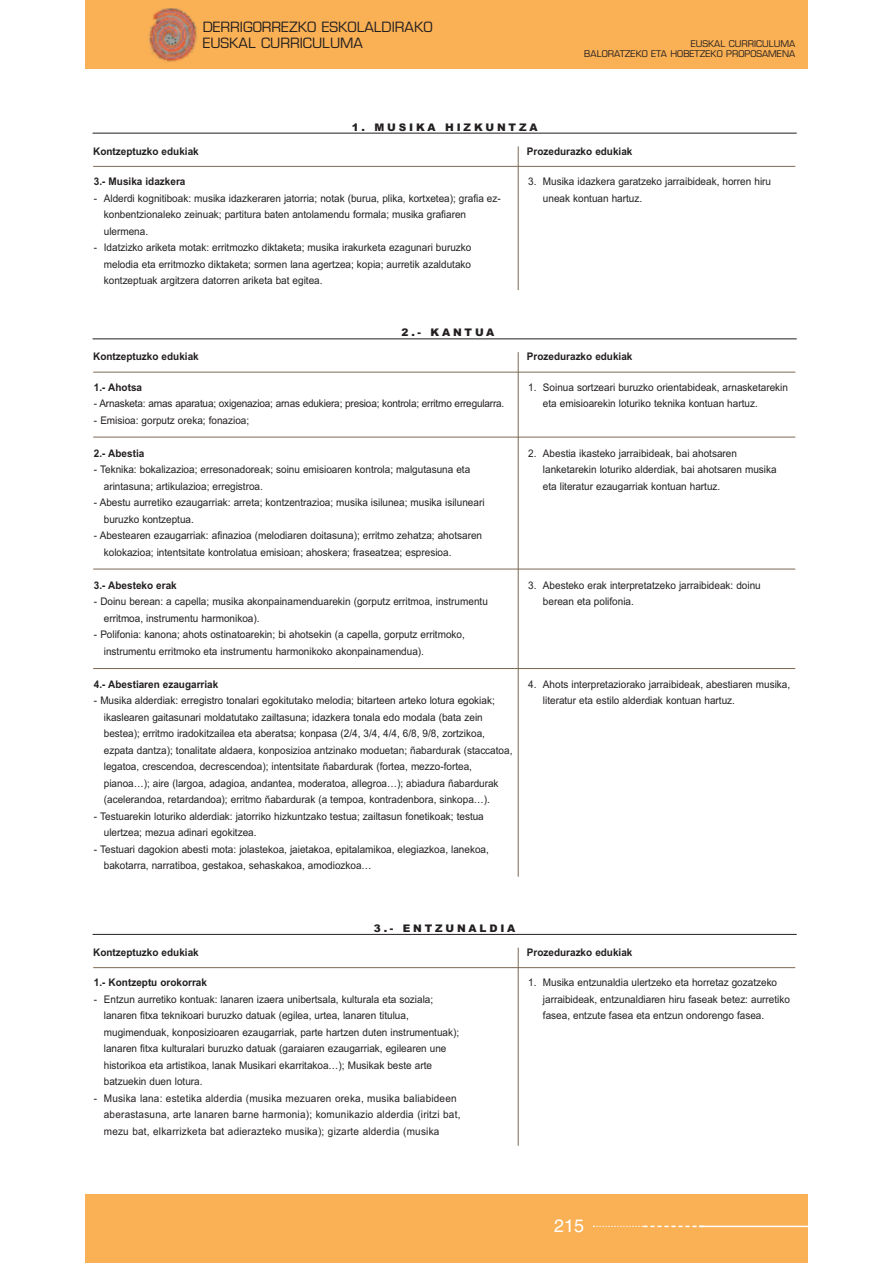
<style>
.page{position:relative;width:893px;height:1263px;background:#fff}
.page>*{position:absolute;margin:0;border:0;box-sizing:border-box;transform-origin:0 0}
.t1{font:18px "Helvetica";color:#fff}
.t2{font:13.8px/16.6px "Eurostile";color:#231f20}
.t3{font:10.5px/16.5px "Arial MS";color:#231f20;scale:.95 1}
.t4{font:10.5px "Arial Bold MS";color:#231f20;scale:.95 1}
.t5{font:10.5px/16.5px "Arial MS";letter-spacing:.02em;color:#231f20;scale:.95 1}
.t6{font:900 10.5px "Arial";letter-spacing:.265em;color:#231f20}
.t7{font:9px/10.8px "Eurostile";color:#231f20;text-align:right}
</style>
<div class="page">
<div style="left:85px;top:0;width:723px;height:68px;background:#fab054"></div>
<div style="left:85px;top:1194px;width:723px;height:69px;background:#fab054"></div>
<img style="left:148px;top:8px;width:50px;height:54px">
<svg style="left:593px;top:1226px;width:106px;height:1px"></svg>
<hr style="left:699px;top:1226px;width:109px;height:1px;background:#fff">
<hr style="left:93px;top:166px;width:702px;height:1px;background:#7c6954">
<hr style="left:518px;top:146px;width:1px;height:144px;background:#7c6954">
<hr style="left:93px;top:133px;width:704px;height:1px;background:#231f20">
<hr style="left:93px;top:372px;width:702px;height:1px;background:#7c6954">
<hr style="left:93px;top:437px;width:702px;height:1px;background:#7c6954">
<hr style="left:93px;top:569px;width:702px;height:1px;background:#7c6954">
<hr style="left:93px;top:668px;width:702px;height:1px;background:#7c6954">
<hr style="left:518px;top:352px;width:1px;height:525px;background:#7c6954">
<hr style="left:93px;top:338px;width:704px;height:1px;background:#231f20">
<hr style="left:93px;top:967px;width:702px;height:1px;background:#7c6954">
<hr style="left:518px;top:948px;width:1px;height:198px;background:#7c6954">
<hr style="left:93px;top:934px;width:704px;height:1px;background:#231f20">
<h2 class="t2" style="left:203px;top:20px;width:232px">DERRIGORREZKO ESKOLALDIRAKO<br>EUSKAL CURRICULUMA</h2>
<p class="t6" style="left:352px;top:121px;width:187px">1. MUSIKA HIZKUNTZA</p>
<p class="t7" style="left:584px;top:39px;width:212px">EUSKAL CURRICULUMA<br>BALORATZEKO ETA HOBETZEKO PROPOSAMENA</p>
<p class="t4" style="left:93px;top:145px;width:113px">Kontzeptuzko edukiak</p>
<p class="t4" style="left:527px;top:145px;width:113px">Prozedurazko edukiak</p>
<p class="t3" style="left:543px;top:173px;width:242px;text-indent:-15px">3. Musika idazkera garatzeko jarraibideak, horren hiru uneak kontuan hartuz.</p>
<p class="t4" style="left:94px;top:175px;width:98px">3.- Musika idazkera</p>
<p class="t3" style="left:104px;top:190px;width:419px;text-indent:-10px">- Alderdi kognitiboak: musika idazkeraren jatorria; notak (burua, plika, kortxetea); grafia ez&shy;konbentzionaleko zeinuak; partitura baten antolamendu formala; musika grafiaren ulermena.</p>
<p class="t3" style="left:104px;top:239px;width:388px;text-align:justify;text-indent:-10px">- Idatzizko ariketa motak: erritmozko diktaketa; musika irakurketa ezagunari buruzko melodia eta erritmozko diktaketa; sormen lana agertzea; kopia; aurretik azaldutako kontzeptuak argitzera datorren ariketa bat egitea.</p>
<p class="t6" style="left:401px;top:326px;width:94px">2.- KANTUA</p>
<p class="t4" style="left:93px;top:351px;width:113px">Kontzeptuzko edukiak</p>
<p class="t4" style="left:527px;top:351px;width:113px">Prozedurazko edukiak</p>
<p class="t4" style="left:94px;top:381px;width:52px">1.- Ahotsa</p>
<p class="t3" style="left:94px;top:395px;width:433px">- Arnasketa: arnas aparatua; oxigenazioa; arnas edukiera; presioa; kontrola; erritmo erregularra.</p>
<p class="t3" style="left:94px;top:412px;width:165px">- Emisioa: gorputz oreka; fonazioa;</p>
<p class="t4" style="left:94px;top:447px;width:55px">2.- Abestia</p>
<p class="t3" style="left:104px;top:461px;width:387px;text-indent:-10px">- Teknika: bokalizazioa; erresonadoreak; soinu emisioaren kontrola; malgutasuna eta arintasuna; artikulazioa; erregistroa.</p>
<p class="t3" style="left:104px;top:494px;width:402px;text-indent:-10px">- Abestu aurretiko ezaugarriak: arreta; kontzentrazioa; musika isilunea; musika isiluneari buruzko kontzeptua.</p>
<p class="t3" style="left:104px;top:527px;width:400px;text-indent:-10px">- Abestearen ezaugarriak: afinazioa (melodiaren doitasuna); erritmo zehatza; ahotsaren kolokazioa; intentsitate kontrolatua emisioan; ahoskera; fraseatzea; espresioa.</p>
<p class="t4" style="left:94px;top:579px;width:89px">3.- Abesteko erak</p>
<p class="t3" style="left:104px;top:593px;width:406px;text-indent:-10px">- Doinu berean: a capella; musika akonpainamenduarekin (gorputz erritmoa, instrumentu erritmoa, instrumentu harmonikoa).</p>
<p class="t3" style="left:104px;top:626px;width:382px;text-indent:-10px">- Polifonia: kanona; ahots ostinatoarekin; bi ahotsekin (a capella, gorputz erritmoko, instrumentu erritmoko eta instrumentu harmonikoko akonpainamendua).</p>
<p class="t4" style="left:94px;top:678px;width:132px">4.- Abestiaren ezaugarriak</p>
<p class="t3" style="left:104px;top:692px;width:432px;text-indent:-10px">- Musika alderdiak: erregistro tonalari egokitutako melodia; bitarteen arteko lotura egokiak; ikaslearen gaitasunari moldatutako zailtasuna; idazkera tonala edo modala (bata zein bestea); erritmo iradokitzailea eta aberatsa; konpasa (2/4, 3/4, 4/4, 6/8, 9/8, zortzikoa, ezpata dantza); tonalitate aldaera, konposizioa antzinako moduetan; ñabardurak (staccatoa, legatoa, crescendoa, decrescendoa); intentsitate ñabardurak (fortea, mezzo-fortea, pianoa…); aire (largoa, adagioa, andantea, moderatoa, allegroa…); abiadura ñabardurak (acelerandoa, retardandoa); erritmo ñabardurak (a tempoa, kontradenbora, sinkopa…).</p>
<p class="t3" style="left:104px;top:808px;width:402px;text-indent:-10px">- Testuarekin loturiko alderdiak: jatorriko hizkuntzako testua; zailtasun fonetikoak; testua ulertzea; mezua adinari egokitzea.</p>
<p class="t3" style="left:104px;top:841px;width:407px;text-indent:-10px">- Testuari dagokion abesti mota: jolastekoa, jaietakoa, epitalamikoa, elegiazkoa, lanekoa, bakotarra, narratiboa, gestakoa, sehaskakoa, amodiozkoa…</p>
<p class="t3" style="left:543px;top:379px;width:259px;text-indent:-15px">1. Soinua sortzeari buruzko orientabideak, arnasketarekin eta emisioarekin loturiko teknika kontuan hartuz.</p>
<p class="t3" style="left:543px;top:445px;width:247px;text-indent:-15px">2. Abestia ikasteko jarraibideak, bai ahotsaren lanketarekin loturiko alderdiak, bai ahotsaren musika eta literatur ezaugarriak kontuan hartuz.</p>
<p class="t3" style="left:543px;top:577px;width:231px;text-indent:-15px">3. Abesteko erak interpretatzeko jarraibideak: doinu berean eta polifonia.</p>
<p class="t3" style="left:543px;top:676px;width:262px;text-indent:-15px">4. Ahots interpretaziorako jarraibideak, abestiaren musika, literatur eta estilo alderdiak kontuan hartuz.</p>
<p class="t6" style="left:374px;top:922px;width:143px">3.- ENTZUNALDIA</p>
<p class="t4" style="left:93px;top:946px;width:113px">Kontzeptuzko edukiak</p>
<p class="t4" style="left:527px;top:946px;width:113px">Prozedurazko edukiak</p>
<p class="t4" style="left:94px;top:976px;width:121px">1.- Kontzeptu orokorrak</p>
<p class="t3" style="left:104px;top:991px;width:376px;text-indent:-10px">- Entzun aurretiko kontuak: lanaren izaera unibertsala, kulturala eta soziala; lanaren fitxa teknikoari buruzko datuak (egilea, urtea, lanaren titulua, mugimenduak, konposizioaren ezaugarriak, parte hartzen duten instrumentuak); lanaren fitxa kulturalari buruzko datuak (garaiaren ezaugarriak, egilearen une historikoa eta artistikoa, lanak Musikari ekarritakoa…); Musikak beste arte batzuekin duen lotura.</p>
<p class="t5" style="left:104px;top:1090px;width:377px;text-indent:-10px">- Musika lana: estetika alderdia (musika mezuaren oreka, musika baliabideen aberastasuna, arte lanaren barne harmonia); komunikazio alderdia (iritzi bat, mezu bat, elkarrizketa bat adierazteko musika); gizarte alderdia (musika</p>
<p class="t3" style="left:543px;top:974px;width:261px;text-indent:-15px">1. Musika entzunaldia ulertzeko eta horretaz gozatzeko jarraibideak, entzunaldiaren hiru faseak betez: aurretiko fasea, entzute fasea eta entzun ondorengo fasea.</p>
<h1 class="t1" style="left:554px;top:1219px;width:32px">215</h1>
</div>
